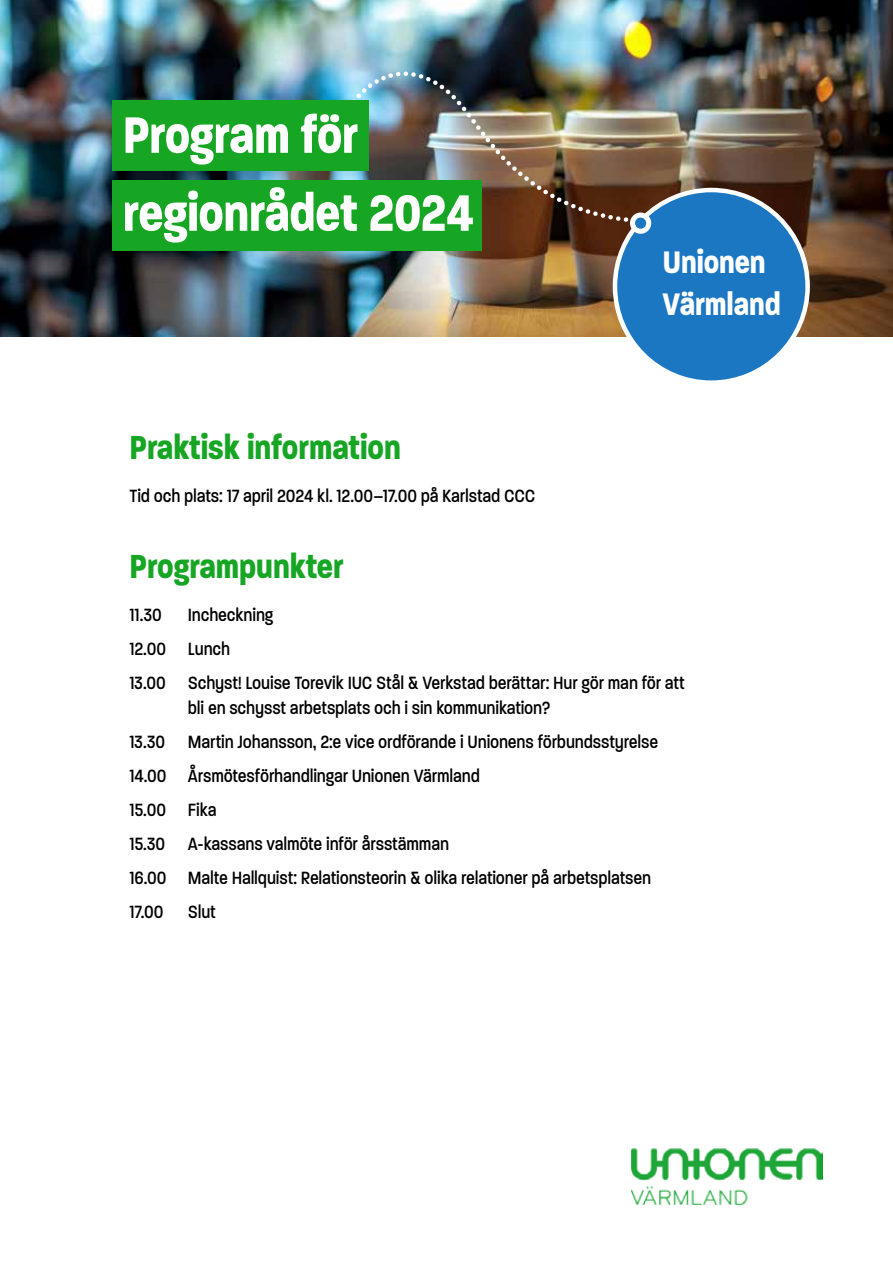
<style>
.page{position:relative;width:893px;height:1263px;background:#fff}
.page>*{position:absolute;margin:0;border:0;box-sizing:border-box;transform-origin:0 0}
.t1{font:700 69px/78px "Paralucent Condensed";letter-spacing:-.005em;color:#fff}
.t2{font:700 45px "Paralucent Condensed";color:#17a624}
.t3{font:700 42px/41.5px "Paralucent Condensed";color:#fff}
.t4{font:500 24px/34px "Paralucent Condensed";letter-spacing:.005em;color:#000}
</style>
<div class="page">
<img style="left:0;top:0;width:893px;height:337px">
<div style="left:615px;top:190px;width:193px;height:193px;background:#1c77c3;border-radius:50%"></div>
<div style="left:613px;top:188px;width:197px;height:197px;border:4px solid #fff;border-radius:50%"></div>
<div style="left:112px;top:100px;width:257px;height:70px;background:#17a624"></div>
<div style="left:112px;top:180px;width:369px;height:71px;background:#17a624"></div>
<img style="left:352px;top:70px;width:329px;height:164px">
<img style="left:631px;top:1148px;width:192px;height:56px">
<h1 class="t1" style="left:123px;top:94px;width:352px">Program för regionrådet 2024</h1>
<h2 class="t2" style="left:130px;top:423px;width:273px">Praktisk information</h2>
<p class="t4" style="left:130px;top:478px;width:407px">Tid och plats: 17 april 2024 kl. 12.00–17.00 på Karlstad CCC</p>
<h3 class="t3" style="left:663px;top:240px;width:119px">Unionen<br>Värmland</h3>
<h2 class="t2" style="left:130px;top:542px;width:216px">Programpunkter</h2>
<p class="t4" style="left:130px;top:597px;width:557px">11.30 Incheckning<br>12.00 Lunch<br>13.00 Schyst! Louise Torevik IUC Stål &amp; Verkstad berättar: Hur gör man för att</p>
<p class="t4" style="left:130px;top:690px;width:530px;text-indent:59px">bli en schysst arbetsplats och i sin kommunikation?<br>13.30 Martin Johansson, 2:e vice ordförande i Unionens förbundsstyrelse 14.00 Årsmötesförhandlingar Unionen Värmland<br>15.00 Fika<br>15.30 A-kassans valmöte inför årsstämman<br>16.00 Malte Hallquist: Relationsteorin &amp; olika relationer på arbetsplatsen 17.00 Slut</p>
</div>
